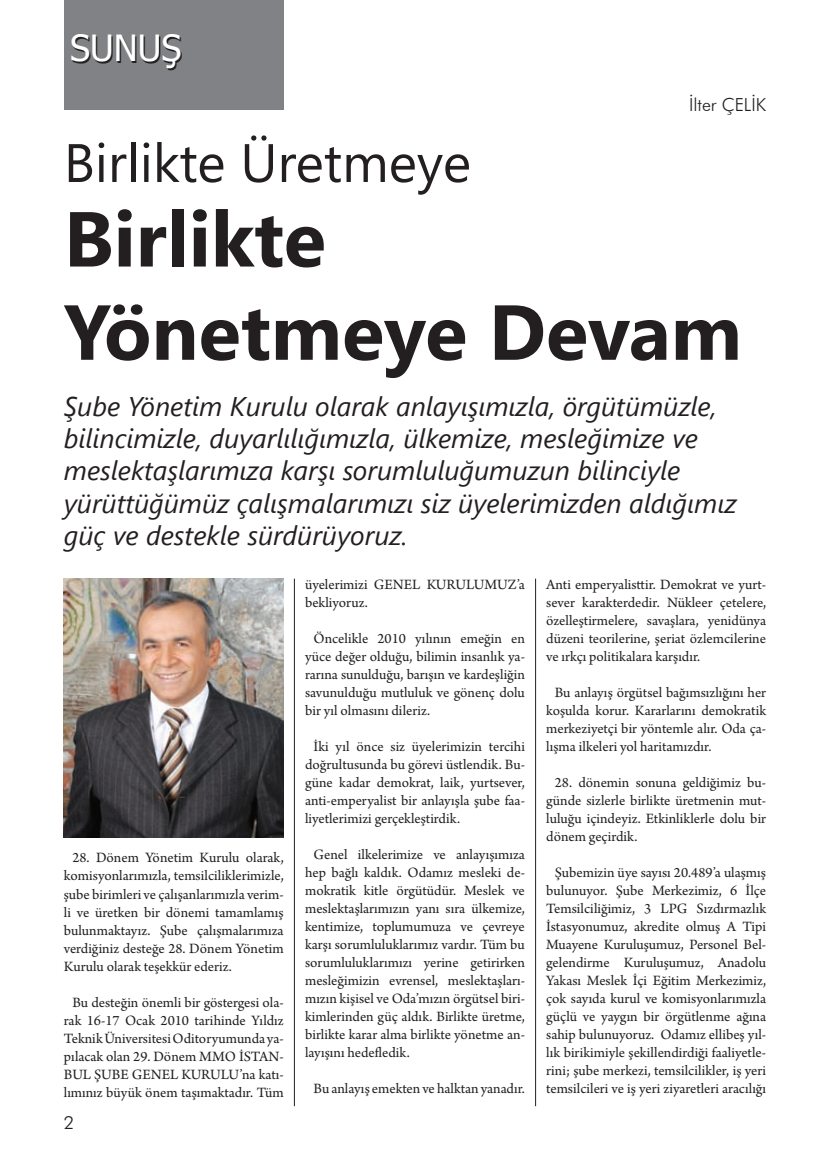
<style>
.page{position:relative;width:830px;height:1170px;background:#fff}
.page>*{position:absolute;margin:0;border:0;box-sizing:border-box;transform-origin:0 0}
.başlık{font:700 77.7px/93.2px "Segoe UI";color:#231f20}
.başlık-2{font:54px "Segoe UI";color:#231f20}
.t1{font:36px "Tahoma";color:#fff}
.başlık-3{font:italic 27px/32.4px "Segoe UI";color:#231f20}
.isim{font:300 18px "Futura BT";color:#231f20}
.metin{font:15px/18px "Arno Pro";color:#231f20;text-align:justify}
</style>
<div class="page">
<div style="left:64px;top:0;width:219px;height:109px;background:#808285"></div>
<hr style="left:294px;top:578px;width:1px;height:528px;background:#231f20">
<hr style="left:535px;top:578px;width:1px;height:528px;background:#231f20">
<img style="left:64px;top:579px;width:219px;height:258px">
<p class="t1" style="left:70px;top:24px;width:113px">SUNUŞ</p>
<p class="başlık-2" style="left:64px;top:125px;width:408px">Birlikte Üretmeye</p>
<p class="isim" style="left:688px;top:94px;width:79px">İlter ÇELİK</p>
<p class="başlık" style="left:64px;top:188px;width:679px">Birlikte<br>Yönetmeye Devam</p>
<p class="başlık-3" style="left:64px;top:388px;width:654px">Şube Yönetim Kurulu olarak anlayışımızla, örgütümüzle,</p>
<p class="başlık-3" style="left:64px;top:421px;width:674px">bilincimizle, duyarlılığımızla, ülkemize, mesleğimize ve meslektaşlarımıza karşı sorumluluğumuzun bilinciyle yürüttüğümüz çalışmalarımızı siz üyelerimizden aldığımız güç ve destekle sürdürüyoruz.</p>
<p class="metin" style="left:64px;top:849px;width:221px;text-indent:9px">28. Dönem Yönetim Kurulu olarak, komisyonlarımızla, temsilciliklerimizle, şube birimleri ve çalışanlarımızla verim&shy;li ve üretken bir dönemi tamamlamış bulunmaktayız. Şube çalışmalarımıza verdiğiniz desteğe 28. Dönem Yönetim Kurulu olarak teşekkür ederiz.</p>
<p class="metin" style="left:64px;top:993px;width:221px;text-align:center">Bu desteğin önemli bir göstergesi ola&shy;rak 16-17 Ocak 2010 tarihinde Yıldız Teknik Üniversitesi Oditoryumunda ya&shy;pılacak olan 29. Dönem MMO İSTAN-BUL ŞUBE GENEL KURULU’na katı&shy;lımınız büyük önem taşımaktadır. Tüm</p>
<p class="isim" style="left:64px;top:1111px;width:12px">2</p>
<p class="metin" style="left:305px;top:576px;width:221px">üyelerimizi GENEL KURULUMUZ’a bekliyoruz.</p>
<p class="metin" style="left:305px;top:630px;width:221px;text-indent:9px">Öncelikle 2010 yılının emeğin en yüce değer olduğu, bilimin insanlık ya&shy;rarına sunulduğu, barışın ve kardeşliğin savunulduğu mutluluk ve gönenç dolu bir yıl olmasını dileriz.</p>
<p class="metin" style="left:305px;top:738px;width:221px;text-indent:9px">İki yıl önce siz üyelerimizin tercihi doğrultusunda bu görevi üstlendik. Bu&shy;güne kadar demokrat, laik, yurtsever, anti-emperyalist bir anlayışla şube faa&shy;liyetlerimizi gerçekleştirdik.</p>
<p class="metin" style="left:305px;top:846px;width:221px;text-indent:9px">Genel ilkelerimize ve anlayışımıza hep bağlı kaldık. Odamız mesleki de&shy;mokratik kitle örgütüdür. Meslek ve meslektaşlarımızın yanı sıra ülkemize, kentimize, toplumumuza ve çevreye karşı sorumluluklarımız vardır. Tüm bu sorumluluklarımızı yerine getirirken mesleğimizin evrensel, meslektaşları&shy;mızın kişisel ve Oda’mızın örgütsel biri&shy;kimlerinden güç aldık. Birlikte üretme, birlikte karar alma birlikte yönetme an&shy;layışını hedefledik.</p>
<p class="metin" style="left:313px;top:1080px;width:213px">Bu anlayış emekten ve halktan yanadır.</p>
<p class="metin" style="left:546px;top:576px;width:221px">Anti emperyalisttir. Demokrat ve yurt&shy;sever karakterdedir. Nükleer çetelere, özelleştirmelere, savaşlara, yenidünya düzeni teorilerine, şeriat özlemcilerine ve ırkçı politikalara karşıdır.</p>
<p class="metin" style="left:546px;top:684px;width:221px;text-indent:9px">Bu anlayış örgütsel bağımsızlığını her koşulda korur. Kararlarını demokratik merkeziyetçi bir yöntemle alır. Oda ça&shy;lışma ilkeleri yol haritamızdır.</p>
<p class="metin" style="left:546px;top:774px;width:221px;text-indent:9px">28. dönemin sonuna geldiğimiz bu&shy;günde sizlerle birlikte üretmenin mut&shy;luluğu içindeyiz. Etkinliklerle dolu bir dönem geçirdik.</p>
<p class="metin" style="left:546px;top:864px;width:221px;text-align:center">Şubemizin üye sayısı 20.489’a ulaşmış bulunuyor. Şube Merkezimiz, 6 İlçe Temsilciliğimiz, 3 LPG Sızdırmazlık İstasyonumuz, akredite olmuş A Tipi Muayene Kuruluşumuz, Personel Bel&shy;gelendirme Kuruluşumuz, Anadolu Yakası Meslek İçi Eğitim Merkezimiz, çok sayıda kurul ve komisyonlarımızla güçlü ve yaygın bir örgütlenme ağına sahip bulunuyoruz. Odamız ellibeş yıl&shy;lık birikimiyle şekillendirdiği faaliyetle&shy;rini; şube merkezi, temsilcilikler, iş yeri temsilcileri ve iş yeri ziyaretleri aracılığı</p>
</div>
